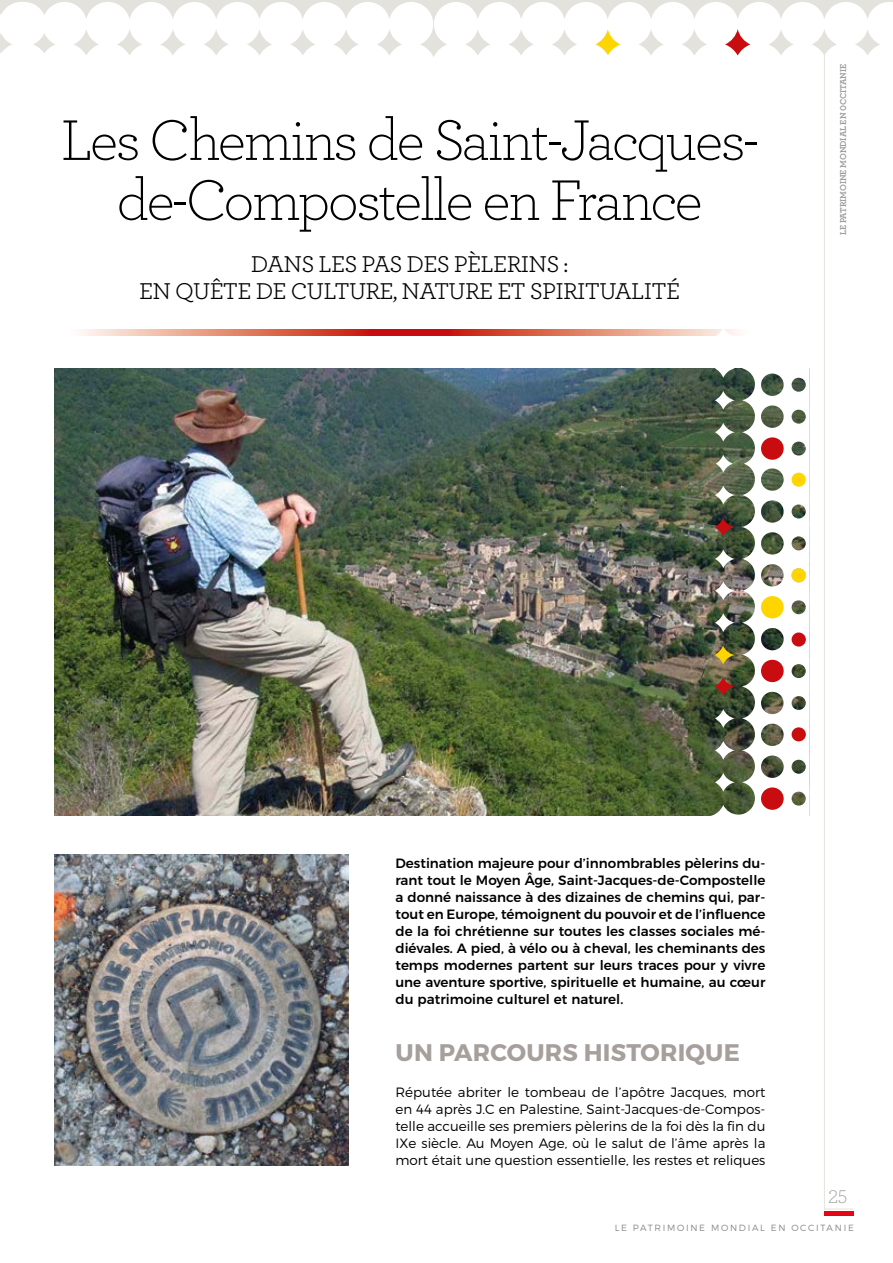
<style>
.page{position:relative;width:893px;height:1263px;background:#fff}
.page>*{position:absolute;margin:0;border:0;box-sizing:border-box;transform-origin:0 0}
.t1{font:300 60px/60px "Archer";letter-spacing:-.04em;color:#000;text-align:center}
.t2{font:24px/27px "Archer";letter-spacing:-.03em;color:#000;text-align:center}
.t3{font:700 24px "Montserrat";letter-spacing:.01em;color:#a69f9c}
.t4{font:300 19.2px "Archer";color:#9d9d9c}
.t5{font:500 13.5px/17.1px "Montserrat";color:#000;text-align:justify}
.t6{font:300 13.5px/17.1px "Montserrat";color:#000;text-align:justify}
.t7{font:300 9px "Montserrat";letter-spacing:.19em;color:#878787}
.t8{font:700 9px "Archer";letter-spacing:-.01em;color:#9d9d9c}
</style>
<div class="page">
<div style="left:1px;top:0;width:892px;height:93px;background:#e3e2dc"></div>
<svg style="left:49px;top:2px;width:382px;height:91px;background:#fcfbfb"></svg>
<svg style="left:431px;top:2px;width:462px;height:91px;background:#fbfaf8"></svg>
<hr style="left:0;top:0;width:1px;height:93px;background:#e3e2dc">
<svg style="left:0;top:2px;width:49px;height:91px;background:#fcfbfb"></svg>
<hr style="left:824px;top:1212px;width:29px;height:4px;background:#e30613">
<hr style="left:824px;top:52px;width:1px;height:1157px;background:#e4e2db">
<svg style="left:824px;top:1209px;width:29px;height:1px"></svg>
<svg style="left:80px;top:330px;width:623px;height:5px;background:#df7562"></svg>
<img style="left:54px;top:369px;width:649px;height:446px">
<img style="left:54px;top:855px;width:295px;height:310px">
<svg style="left:703px;top:329px;width:107px;height:487px"></svg>
<div style="left:761px;top:437px;width:23px;height:23px;background:#c90c0f;border-radius:50%"></div>
<div style="left:761px;top:787px;width:23px;height:23px;background:#c90c0f;border-radius:50%"></div>
<div style="left:761px;top:596px;width:23px;height:22px;background:#ffd500;border-radius:50%"></div>
<div style="left:792px;top:473px;width:14px;height:14px;background:#ffd500;border-radius:50%"></div>
<div style="left:792px;top:568px;width:14px;height:14px;background:#ffd500;border-radius:50%"></div>
<div style="left:792px;top:632px;width:14px;height:15px;background:#c90c0f;border-radius:50%"></div>
<div style="left:792px;top:727px;width:14px;height:14px;background:#c90c0f;border-radius:50%"></div>
<div style="left:761px;top:660px;width:23px;height:22px;background:#c90c0f;border-radius:50%"></div>
<svg style="left:715px;top:646px;width:20px;height:18px"></svg>
<svg style="left:715px;top:677px;width:20px;height:19px"></svg>
<svg style="left:715px;top:518px;width:20px;height:19px"></svg>
<h1 class="t1" style="left:61px;top:108px;width:700px">Les Chemins de Saint-Jacques&shy;de-Compostelle en France</h1>
<h2 class="t2" style="left:139px;top:250px;width:543px">DANS LES PAS DES PÈLERINS :<br>EN QUÊTE DE CULTURE, NATURE ET SPIRITUALITÉ</h2>
<p class="t8" style="left:836px;top:235px;width:173px;rotate:-90deg">LE PATRIMOINE MONDIAL EN 0CCITANIE</p>
<p class="t5" style="left:395px;top:853px;width:371px">Destination majeure pour d’innombrables pèlerins du&shy;rant tout le Moyen Âge, Saint-Jacques-de-Compostelle a donné naissance à des dizaines de chemins qui, par&shy;tout en Europe, témoignent du pouvoir et de l’influence de la foi chrétienne sur toutes les classes sociales mé&shy;diévales. A pied, à vélo ou à cheval, les cheminants des temps modernes partent sur leurs traces pour y vivre une aventure sportive, spirituelle et humaine, au cœur du patrimoine culturel et naturel.</p>
<h2 class="t3" style="left:396px;top:1038px;width:346px">UN PARCOURS HISTORIQUE</h2>
<p class="t6" style="left:395px;top:1083px;width:371px">Réputée abriter le tombeau de l’apôtre Jacques, mort en 44 après J.C en Palestine, Saint-Jacques-de-Compos&shy;telle accueille ses premiers pèlerins de la foi dès la fin du IXe siècle. Au Moyen Age, où le salut de l’âme après la mort était une question essentielle, les restes et reliques</p>
<h3 class="t4" style="left:828px;top:1184px;width:20px">25</h3>
<p class="t7" style="left:615px;top:1222px;width:241px">LE PATRIMOINE MONDIAL EN OCCITANIE</p>
</div>
